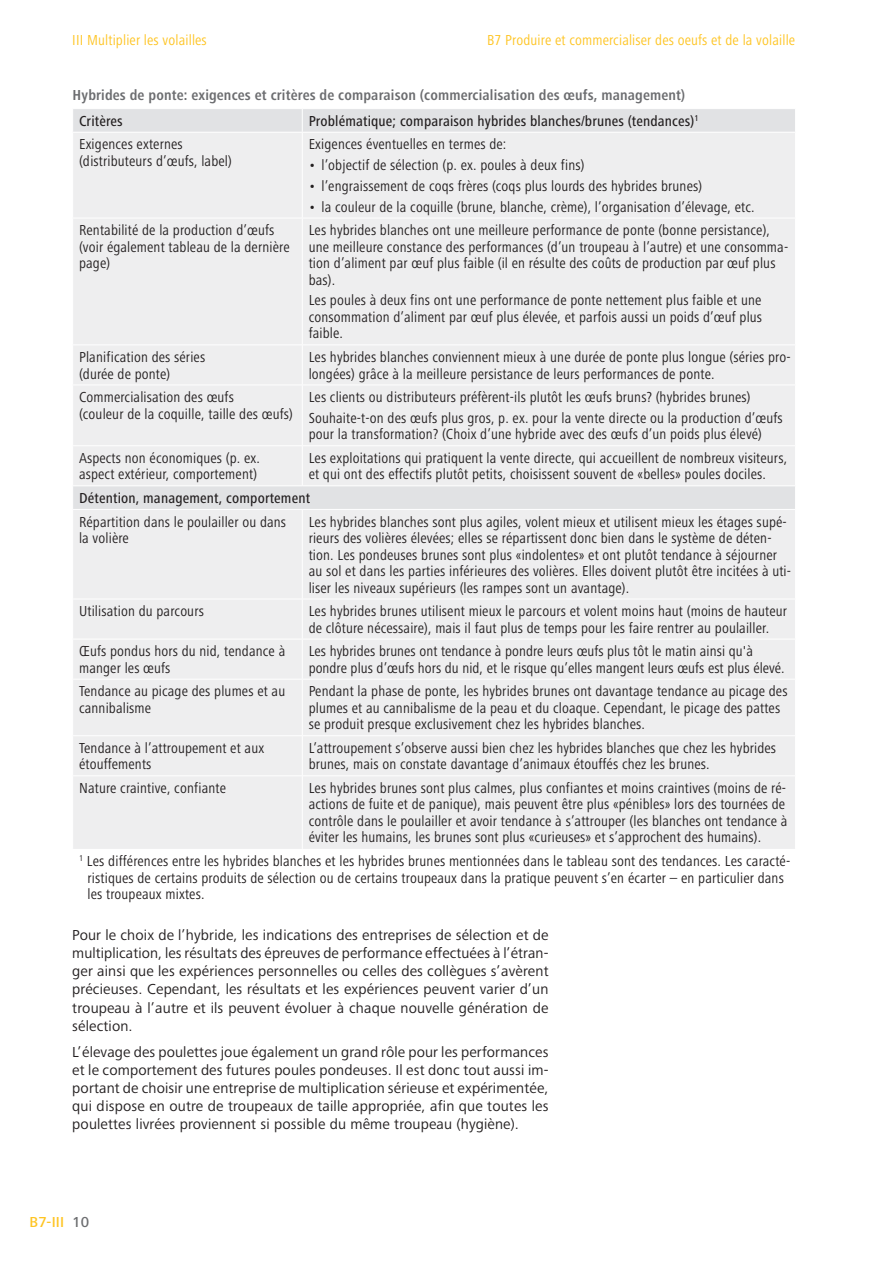
<style>
.page{position:relative;width:893px;height:1263px;background:#fff}
.page>*{position:absolute;margin:0;border:0;box-sizing:border-box;transform-origin:0 0}
.t1{font:condensed 15px/16.5px "Frutiger Next Pro";letter-spacing:.01em;color:#231f20}
.t2{font:15px/18px "Frutiger Next Pro";letter-spacing:.01em;color:#231f20;text-align:justify}
.t3{font:500 condensed 15px "Frutiger Next Pro";letter-spacing:.01em;color:#231f20}
.t4{font:700 condensed 15px "Frutiger Next Pro";letter-spacing:.01em;color:#6c6d70}
.t5{font:condensed 15px "Frutiger Next Pro";letter-spacing:.01em;color:#fec422}
.t6{font:500 15px "Frutiger Next Pro";color:#fec422}
.t7{font:500 15px "Frutiger Next Pro";color:#6c6d70}
</style>
<div class="page">
<div style="left:73px;top:109px;width:722px;height:23px;background:#e1e2e4"></div>
<div style="left:73px;top:133px;width:722px;height:716px;background:#eeeeef"></div>
<svg style="left:302px;top:109px;width:1px;height:23px"></svg>
<hr style="left:302px;top:133px;width:1px;height:85px;background:#fff">
<hr style="left:72px;top:218px;width:230px;height:1px;background:#fff">
<hr style="left:302px;top:218px;width:494px;height:1px;background:#fff">
<hr style="left:302px;top:218px;width:1px;height:126px;background:#fff">
<hr style="left:72px;top:344px;width:230px;height:1px;background:#fff">
<hr style="left:302px;top:344px;width:494px;height:1px;background:#fff">
<hr style="left:302px;top:345px;width:1px;height:40px;background:#fff">
<hr style="left:72px;top:385px;width:230px;height:1px;background:#fff">
<hr style="left:302px;top:385px;width:494px;height:1px;background:#fff">
<hr style="left:302px;top:385px;width:1px;height:60px;background:#fff">
<hr style="left:72px;top:445px;width:230px;height:1px;background:#fff">
<hr style="left:302px;top:445px;width:494px;height:1px;background:#fff">
<hr style="left:302px;top:446px;width:1px;height:39px;background:#fff">
<hr style="left:302px;top:510px;width:1px;height:89px;background:#fff">
<hr style="left:72px;top:599px;width:230px;height:1px;background:#fff">
<hr style="left:302px;top:599px;width:494px;height:1px;background:#fff">
<hr style="left:302px;top:599px;width:1px;height:40px;background:#fff">
<hr style="left:72px;top:639px;width:230px;height:1px;background:#fff">
<hr style="left:302px;top:639px;width:494px;height:1px;background:#fff">
<hr style="left:302px;top:639px;width:1px;height:40px;background:#fff">
<hr style="left:72px;top:679px;width:230px;height:1px;background:#fff">
<hr style="left:302px;top:679px;width:494px;height:1px;background:#fff">
<hr style="left:302px;top:679px;width:1px;height:56px;background:#fff">
<hr style="left:72px;top:735px;width:230px;height:1px;background:#fff">
<hr style="left:302px;top:735px;width:494px;height:1px;background:#fff">
<hr style="left:302px;top:736px;width:1px;height:39px;background:#fff">
<hr style="left:72px;top:775px;width:230px;height:1px;background:#fff">
<hr style="left:302px;top:775px;width:494px;height:1px;background:#fff">
<hr style="left:302px;top:776px;width:1px;height:73px;background:#fff">
<hr style="left:72px;top:485px;width:230px;height:1px;background:#fff">
<hr style="left:302px;top:485px;width:494px;height:1px;background:#fff">
<hr style="left:72px;top:509px;width:230px;height:1px;background:#fff">
<hr style="left:302px;top:509px;width:494px;height:1px;background:#fff">
<p class="t5" style="left:72px;top:31px;width:136px">III Multiplier les volailles</p>
<p class="t5" style="left:487px;top:31px;width:310px">B7 Produire et commercialiser des oeufs et de la volaille</p>
<p class="t4" style="left:73px;top:87px;width:614px">Hybrides de ponte: exigences et critères de comparaison (commercialisation des oeufs, management)</p>
<p class="t3" style="left:79px;top:112px;width:45px">Critères</p>
<p class="t3" style="left:309px;top:112px;width:391px">Problématique; comparaison hybrides blanches/brunes (tendances)<sup>1</sup></p>
<p class="t1" style="left:79px;top:136px;width:154px">Exigences externes (distributeurs d’oeufs, label)</p>
<p class="t1" style="left:309px;top:136px;width:199px">Exigences éventuelles en termes de:</p>
<p class="t1" style="left:309px;top:157px;width:277px">• l’objectif de sélection (p. ex. poules à deux fins)</p>
<p class="t1" style="left:309px;top:178px;width:395px">• l’engraissement de coqs frères (coqs plus lourds des hybrides brunes)</p>
<p class="t1" style="left:309px;top:198px;width:447px">• la couleur de la coquille (brune, blanche, crème), l’organisation d’élevage, etc.</p>
<p class="t1" style="left:79px;top:222px;width:212px">Rentabilité de la production d’oeufs (voir également tableau de la dernière page)</p>
<p class="t1" style="left:309px;top:222px;width:481px">Les hybrides blanches ont une meilleure performance de ponte (bonne persistance), une meilleure constance des performances (d’un troupeau à l’autre) et une consomma&shy;tion d’aliment par oeuf plus faible (il en résulte des coûts de production par oeuf plus bas).</p>
<p class="t1" style="left:309px;top:292px;width:455px;text-align:justify">Les poules à deux fins ont une performance de ponte nettement plus faible et une consommation d’aliment par oeuf plus élevée, et parfois aussi un poids d’oeuf plus faible.</p>
<p class="t1" style="left:79px;top:349px;width:128px">Planification des séries (durée de ponte)</p>
<p class="t1" style="left:309px;top:349px;width:484px">Les hybrides blanches conviennent mieux à une durée de ponte plus longue (séries pro&shy;longées) grâce à la meilleure persistance de leurs performances de ponte.</p>
<p class="t1" style="left:79px;top:389px;width:215px">Commercialisation des oeufs<br>(couleur de la coquille, taille des oeufs)</p>
<p class="t1" style="left:309px;top:387px;width:475px;line-height:20.7px">Les clients ou distributeurs préfèrent-ils plutôt les oeufs bruns? (hybrides brunes)<br>Souhaite-t-on des oeufs plus gros, p. ex. pour la vente directe ou la production d’oeufs</p>
<p class="t1" style="left:309px;top:426px;width:455px">pour la transformation? (Choix d’une hybride avec des oeufs d’un poids plus élevé)</p>
<p class="t1" style="left:79px;top:450px;width:182px">Aspects non économiques (p. ex. aspect extérieur, comportement)</p>
<p class="t1" style="left:309px;top:450px;width:480px">Les exploitations qui pratiquent la vente directe, qui accueillent de nombreux visiteurs, et qui ont des effectifs plutôt petits, choisissent souvent de «belles» poules dociles.</p>
<p class="t3" style="left:79px;top:489px;width:233px">Détention, management, comportement</p>
<p class="t1" style="left:79px;top:513px;width:209px">Répartition dans le poulailler ou dans la volière</p>
<p class="t1" style="left:309px;top:513px;width:484px">Les hybrides blanches sont plus agiles, volent mieux et utilisent mieux les étages supé&shy;rieurs des volières élevées; elles se répartissent donc bien dans le système de déten&shy;tion. Les pondeuses brunes sont plus «indolentes» et ont plutôt tendance à séjourner au sol et dans les parties inférieures des volières. Elles doivent plutôt être incitées à uti&shy;liser les niveaux supérieurs (les rampes sont un avantage).</p>
<p class="t1" style="left:79px;top:603px;width:126px">Utilisation du parcours</p>
<p class="t1" style="left:309px;top:603px;width:480px">Les hybrides brunes utilisent mieux le parcours et volent moins haut (moins de hauteur de clôture nécessaire), mais il faut plus de temps pour les faire rentrer au poulailler.</p>
<p class="t1" style="left:79px;top:643px;width:208px">OEufs pondus hors du nid, tendance à manger les oeufs</p>
<p class="t1" style="left:309px;top:643px;width:478px">Les hybrides brunes ont tendance à pondre leurs oeufs plus tôt le matin ainsi qu'à pondre plus d’oeufs hors du nid, et le risque qu’elles mangent leurs oeufs est plus élevé.</p>
<p class="t1" style="left:79px;top:683px;width:208px">Tendance au picage des plumes et au cannibalisme</p>
<p class="t1" style="left:309px;top:683px;width:480px">Pendant la phase de ponte, les hybrides brunes ont davantage tendance au picage des plumes et au cannibalisme de la peau et du cloaque. Cependant, le picage des pattes se produit presque exclusivement chez les hybrides blanches.</p>
<p class="t1" style="left:79px;top:740px;width:187px">Tendance à l’attroupement et aux étouffements</p>
<p class="t1" style="left:309px;top:740px;width:469px">L’attroupement s’observe aussi bien chez les hybrides blanches que chez les hybrides brunes, mais on constate davantage d’animaux étouffés chez les brunes.</p>
<p class="t1" style="left:79px;top:780px;width:149px">Nature craintive, confiante</p>
<p class="t1" style="left:309px;top:780px;width:480px">Les hybrides brunes sont plus calmes, plus confiantes et moins craintives (moins de ré&shy;actions de fuite et de panique), mais peuvent être plus «pénibles» lors des tournées de contrôle dans le poulailler et avoir tendance à s’attrouper (les blanches ont tendance à éviter les humains, les brunes sont plus «curieuses» et s’approchent des humains).</p>
<p class="t1" style="left:88px;top:853px;width:704px;text-indent:-9px"><sup>1</sup> Les différences entre les hybrides blanches et les hybrides brunes mentionnées dans le tableau sont des tendances. Les caracté&shy;ristiques de certains produits de sélection ou de certains troupeaux dans la pratique peuvent s’en écarter – en particulier dans les troupeaux mixtes.</p>
<p class="t2" style="left:72px;top:926px;width:478px">Pour le choix de l’hybride, les indications des entreprises de sélection et de multiplication, les résultats des épreuves de performance effectuées à l’étran&shy;ger ainsi que les expériences personnelles ou celles des collègues s’avèrent précieuses. Cependant, les résultats et les expériences peuvent varier d’un troupeau à l’autre et ils peuvent évoluer à chaque nouvelle génération de sélection.</p>
<p class="t2" style="left:72px;top:1043px;width:478px">L’élevage des poulettes joue également un grand rôle pour les performances et le comportement des futures poules pondeuses. Il est donc tout aussi im&shy;portant de choisir une entreprise de multiplication sérieuse et expérimentée, qui dispose en outre de troupeaux de taille appropriée, afin que toutes les poulettes livrées proviennent si possible du même troupeau (hygiène).</p>
<p class="t6" style="left:30px;top:1213px;width:36px">B7-III</p>
<p class="t7" style="left:72px;top:1213px;width:19px">10</p>
</div>
